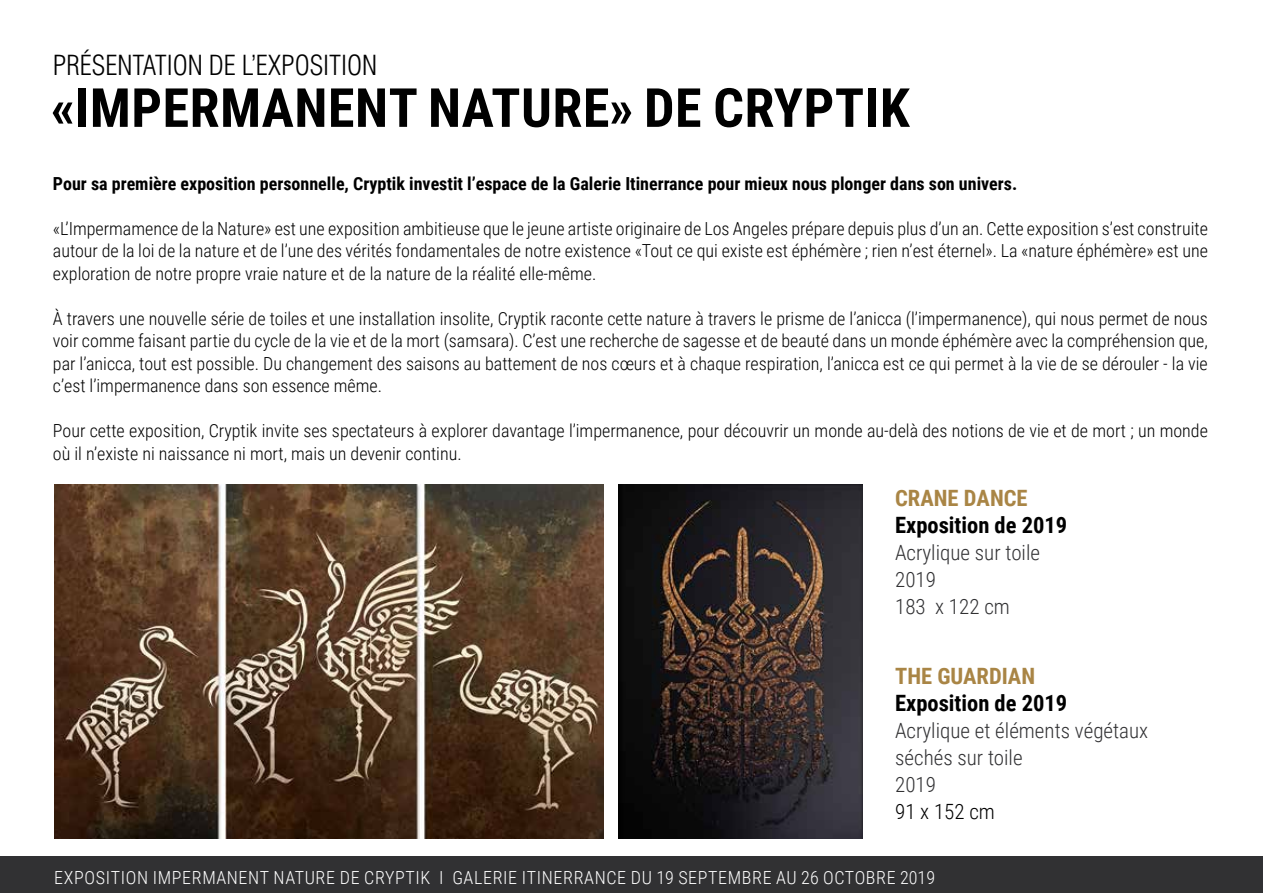
<style>
.page{position:relative;width:1263px;height:893px;background:#fff}
.page>*{position:absolute;margin:0;border:0;box-sizing:border-box;transform-origin:0 0}
.t1{font:700 54px "Roboto Condensed";letter-spacing:.01em;color:#000}
.t2{font:300 condensed 27px "Helvetica";color:#000}
.t3{font:700 22.5px "Roboto Condensed";color:#000}
.t4{font:700 22.5px "Roboto Condensed";color:#a98545}
.t5{font:300 21px/27px "Roboto Condensed";color:#313133}
.t6{font:300 21px "Roboto Condensed";color:#000}
.t7{font:300 18px/22.5px "Roboto Condensed";color:#000;text-align:justify}
.t8{font:700 18px "Roboto Condensed";color:#000}
.t9{font:300 18px "Roboto Condensed";letter-spacing:.035em;color:#fff}
</style>
<div class="page">
<div style="left:0;top:857px;width:1263px;height:36px;background:#313133"></div>
<img style="left:54px;top:485px;width:550px;height:354px">
<img style="left:619px;top:485px;width:243px;height:354px">
<h2 class="t2" style="left:53px;top:48px;width:326px">PRÉSENTATION DE L’EXPOSITION</h2>
<h1 class="t1" style="left:51px;top:70px;width:860px">«IMPERMANENT NATURE» DE CRYPTIK</h1>
<p class="t8" style="left:53px;top:171px;width:966px">Pour sa première exposition personnelle, Cryptik investit l’espace de la Galerie Itinerrance pour mieux nous plonger dans son univers.</p>
<p class="t7" style="left:53px;top:217px;width:1156px">«L’Impermamence de la Nature» est une exposition ambitieuse que le jeune artiste originaire de Los Angeles prépare depuis plus d’un an. Cette exposition s’est construite autour de la loi de la nature et de l’une des vérités fondamentales de notre existence «Tout ce qui existe est éphémère ; rien n’est éternel». La «nature éphémère» est une exploration de notre propre vraie nature et de la nature de la réalité elle-même.</p>
<p class="t7" style="left:53px;top:307px;width:1156px">À travers une nouvelle série de toiles et une installation insolite, Cryptik raconte cette nature à travers le prisme de l’anicca (l’impermanence), qui nous permet de nous voir comme faisant partie du cycle de la vie et de la mort (samsara). C’est une recherche de sagesse et de beauté dans un monde éphémère avec la compréhension que, par l’anicca, tout est possible. Du changement des saisons au battement de nos cœurs et à chaque respiration, l’anicca est ce qui permet à la vie de se dérouler - la vie c’est l’impermanence dans son essence même.</p>
<p class="t7" style="left:53px;top:419px;width:1156px">Pour cette exposition, Cryptik invite ses spectateurs à explorer davantage l’impermanence, pour découvrir un monde au-delà des notions de vie et de mort ; un monde où il n’existe ni naissance ni mort, mais un devenir continu.</p>
<p class="t4" style="left:895px;top:482px;width:134px">CRANE DANCE</p>
<p class="t3" style="left:895px;top:509px;width:174px">Exposition de 2019</p>
<p class="t5" style="left:895px;top:538px;width:146px">Acrylique sur toile<br>2019<br>183 x 122 cm</p>
<p class="t4" style="left:895px;top:660px;width:141px">THE GUARDIAN</p>
<p class="t3" style="left:895px;top:687px;width:174px">Exposition de 2019</p>
<p class="t5" style="left:895px;top:716px;width:255px">Acrylique et éléments végétaux séchés sur toile<br>2019</p>
<p class="t6" style="left:895px;top:797px;width:101px">91 x 152 cm</p>
<p class="t9" style="left:54px;top:865px;width:882px">EXPOSITION IMPERMANENT NATURE DE CRYPTIK I GALERIE ITINERRANCE DU 19 SEPTEMBRE AU 26 OCTOBRE 2019</p>
</div>
